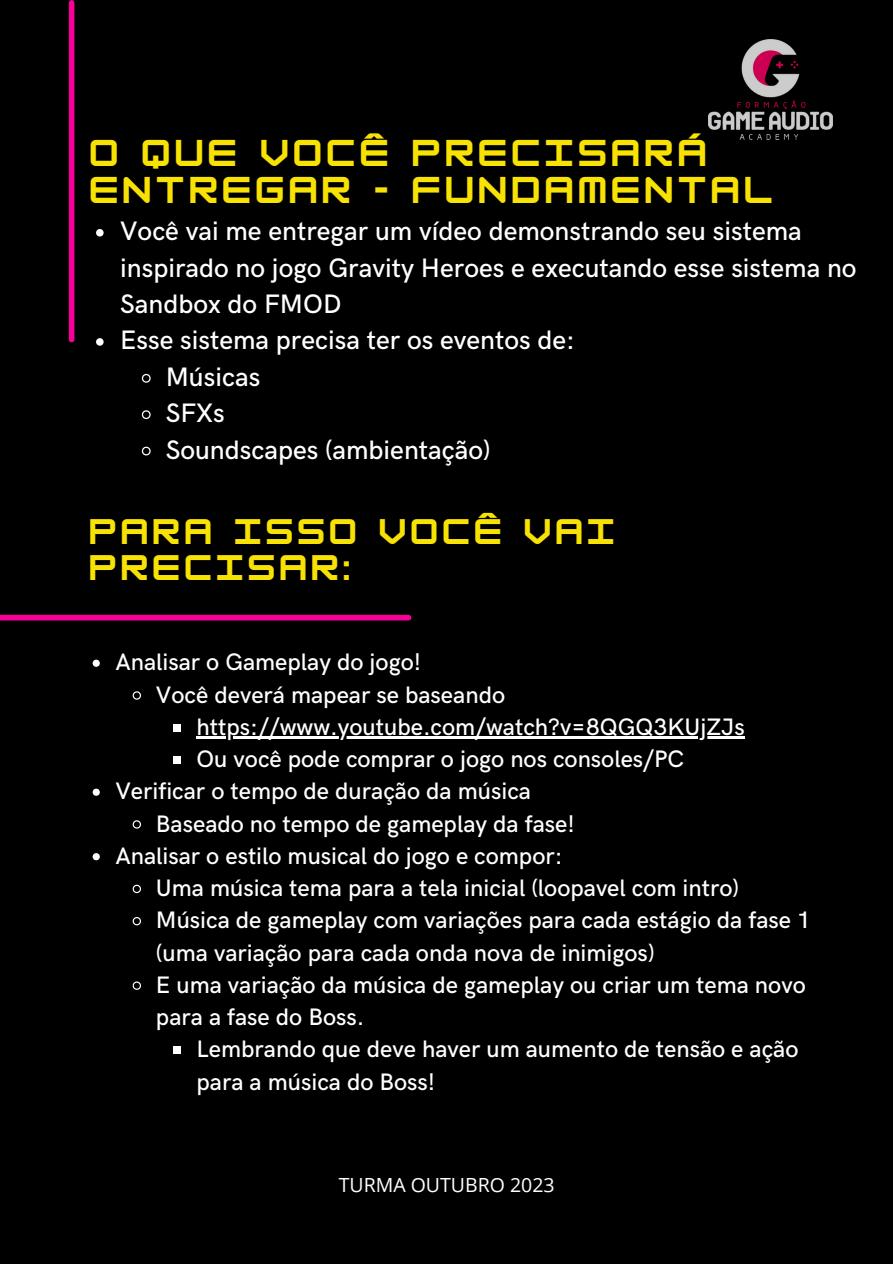
<style>
.page{position:relative;width:893px;height:1264px;background:#fff}
.page>*{position:absolute;margin:0;border:0;box-sizing:border-box;transform-origin:0 0}
.t1{font:700 32.55px/37.2px "HK Modular";letter-spacing:.14em;color:#f7e203}
.t2{font:700 31.05px/36px "HK Modular";letter-spacing:.14em;color:#f7e203}
.t3{font:500 26.7px/36.3px "HK Grotesk";color:#fff}
.t4{font:500 23.85px/32.2px "HK Grotesk";color:#fff}
.t5{font:19.5px "Open Sans";color:#fff}
</style>
<div class="page">
<div style="left:0;top:0;width:892px;height:1263px;background:#000"></div>
<div style="left:69px;top:3px;width:5px;height:336px;background:#f80098"></div>
<img style="left:708px;top:39px;width:124px;height:100px">
<svg style="left:96px;top:229px;width:8px;height:7px"></svg>
<svg style="left:96px;top:338px;width:8px;height:8px"></svg>
<svg style="left:141px;top:373px;width:10px;height:10px"></svg>
<svg style="left:141px;top:410px;width:10px;height:10px"></svg>
<svg style="left:141px;top:446px;width:10px;height:10px"></svg>
<div style="left:0;top:615px;width:408px;height:5px;background:#f80098"></div>
<svg style="left:93px;top:659px;width:7px;height:7px"></svg>
<svg style="left:132px;top:691px;width:9px;height:9px"></svg>
<div style="left:174px;top:724px;width:7px;height:7px;background:#fff"></div>
<hr style="left:196px;top:736px;width:549px;height:2px;background:#fff">
<div style="left:174px;top:756px;width:7px;height:7px;background:#fff"></div>
<svg style="left:93px;top:788px;width:7px;height:7px"></svg>
<svg style="left:132px;top:820px;width:9px;height:9px"></svg>
<svg style="left:93px;top:853px;width:7px;height:7px"></svg>
<svg style="left:132px;top:884px;width:9px;height:10px"></svg>
<svg style="left:132px;top:917px;width:9px;height:9px"></svg>
<svg style="left:132px;top:981px;width:9px;height:9px"></svg>
<div style="left:174px;top:1046px;width:7px;height:7px;background:#fff"></div>
<h2 class="t1" style="left:89px;top:134px;width:685px">O QUE VOCÊ PRECISARÁ<br>ENTREGAR - FUNDAMENTAL</h2>
<h1 class="t3" style="left:120px;top:214px;width:737px">Você vai me entregar um vídeo demonstrando seu sistema inspirado no jogo Gravity Heroes e executando esse sistema no<br>Sandbox do FMOD</h1>
<h2 class="t3" style="left:120px;top:323px;width:456px">Esse sistema precisa ter os eventos de:</h2>
<h2 class="t3" style="left:166px;top:359px;width:96px">Músicas</h2>
<h2 class="t3" style="left:166px;top:396px;width:61px">SFXs</h2>
<h2 class="t3" style="left:166px;top:432px;width:326px">Soundscapes (ambientação)</h2>
<h1 class="t2" style="left:89px;top:513px;width:527px">PARA ISSO VOCÊ VAI<br>PRECISAR:</h1>
<h3 class="t4" style="left:115px;top:647px;width:307px">Analisar o Gameplay do jogo!</h3>
<h3 class="t4" style="left:156px;top:679px;width:350px">Você deverá mapear se baseando</h3>
<h3 class="t4" style="left:196px;top:711px;width:549px">https://www.youtube.com/watch?v=8QGQ3KUjZJs</h3>
<h3 class="t4" style="left:196px;top:743px;width:489px">Ou você pode comprar o jogo nos consoles/PC</h3>
<h3 class="t4" style="left:115px;top:776px;width:417px">Verificar o tempo de duração da música</h3>
<h3 class="t4" style="left:156px;top:808px;width:420px">Baseado no tempo de gameplay da fase!</h3>
<h3 class="t4" style="left:115px;top:840px;width:449px">Analisar o estilo musical do jogo e compor:</h3>
<h3 class="t4" style="left:156px;top:872px;width:584px">Uma música tema para a tela inicial (loopavel com intro)</h3>
<h3 class="t4" style="left:156px;top:905px;width:656px">Música de gameplay com variações para cada estágio da fase 1 (uma variação para cada onda nova de inimigos)</h3>
<h3 class="t4" style="left:156px;top:969px;width:651px">E uma variação da música de gameplay ou criar um tema novo para a fase do Boss.</h3>
<h3 class="t4" style="left:196px;top:1034px;width:603px">Lembrando que deve haver um aumento de tensão e ação para a música do Boss!</h3>
<p class="t5" style="left:339px;top:1171px;width:217px">TURMA OUTUBRO 2023</p>
</div>
